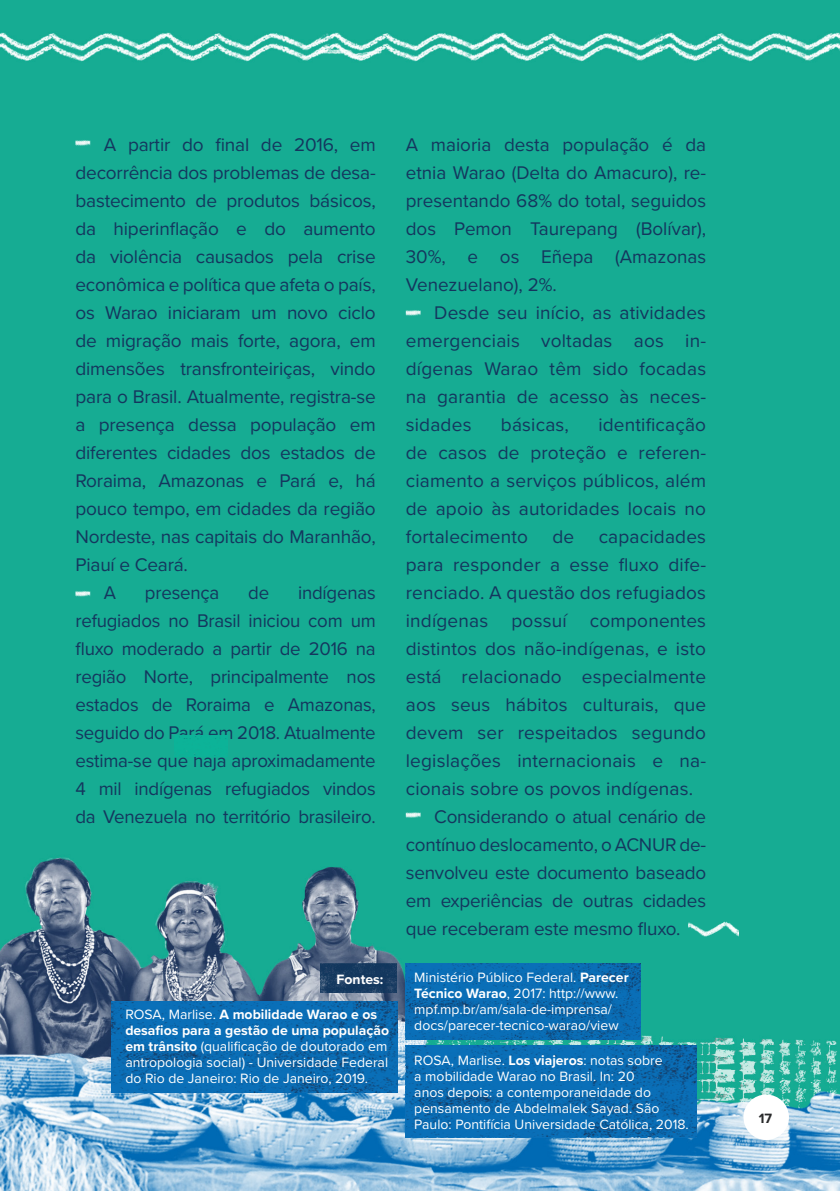
<style>
.page{position:relative;width:840px;height:1191px;background:#fff}
.page>*{position:absolute;margin:0;border:0;box-sizing:border-box;transform-origin:0 0}
.Parágrafo_Colunas{font:19px/28px "Proxima Nova";letter-spacing:-.01em;color:#14365e;text-align:justify}
.Parágrafo_Coluna_2{font:19px/28px "Proxima Nova";letter-spacing:.01em;color:#14365e;text-align:justify}
.Sumário{font:14px/16px "Proxima Nova";color:#fff}
.Sumário-2{font:700 14px "Proxima Nova";color:#fff}
.t1{font:700 14px "Proxima Nova";color:#292a2b}
.s1{font-weight:700}
</style>
<div class="page">
<img style="left:0;top:0;width:839px;height:1191px">
<img style="left:111px;top:1001px;width:286px;height:91px">
<img style="left:406px;top:1045px;width:289px;height:92px">
<img style="left:405px;top:963px;width:234px;height:76px">
<img style="left:320px;top:963px;width:76px;height:29px">
<img style="left:687px;top:920px;width:51px;height:17px">
<img style="left:75px;top:136px;width:15px;height:17px">
<img style="left:75px;top:587px;width:15px;height:17px">
<img style="left:405px;top:306px;width:15px;height:17px">
<img style="left:405px;top:808px;width:15px;height:17px">
<img style="left:174px;top:735px;width:53px;height:21px">
<div style="left:743px;top:1094px;width:45px;height:46px;background:#fff;border-radius:50%"></div>
<p class="Parágrafo_Colunas" style="left:75px;top:130px;width:302px;text-indent:28px">A partir do final de 2016, em decorrência dos problemas de desa&shy;bastecimento de produtos básicos, da hiperinflação e do aumento da violência causados pela crise econômica e política que afeta o país, os Warao iniciaram um novo ciclo de migração mais forte, agora, em dimensões transfronteiriças, vindo para o Brasil. Atualmente, registra-se a presença dessa população em diferentes cidades dos estados de Roraima, Amazonas e Pará e, há pouco tempo, em cidades da região Nordeste, nas capitais do Maranhão, Piauí e Ceará.</p>
<p class="Parágrafo_Colunas" style="left:104px;top:578px;width:14px">A</p>
<p class="Parágrafo_Colunas" style="left:145px;top:578px;width:76px">presença</p>
<p class="Parágrafo_Colunas" style="left:248px;top:578px;width:22px">de</p>
<p class="Parágrafo_Colunas" style="left:75px;top:578px;width:302px;text-indent:222px">indígenas refugiados no Brasil iniciou com um fluxo moderado a partir de 2016 na região Norte, principalmente nos estados de Roraima e Amazonas, seguido do Pará em 2018. Atualmente estima-se que haja aproximadamente 4 mil indígenas refugiados vindos da Venezuela no território brasileiro.</p>
<p class="Sumário-2" style="left:336px;top:968px;width:48px">Fontes:</p>
<p class="Sumário" style="left:125px;top:1006px;width:265px">ROSA, Marlise. <span class="s1">A mobilidade Warao e os desafios para a gestão de uma população em trânsito</span> (qualificação de doutorado em antropologia social) - Universidade Federal do Rio de Janeiro: Rio de Janeiro, 2019.</p>
<p class="Parágrafo_Colunas" style="left:405px;top:130px;width:302px">A maioria desta população é da etnia Warao (Delta do Amacuro), re&shy;presentando 68% do total, seguidos dos Pemon Taurepang (Bolívar), 30%, e os Eñepa (Amazonas Venezuelano), 2%.</p>
<p class="Parágrafo_Coluna_2" style="left:405px;top:298px;width:302px;text-indent:28px">Desde seu início, as atividades emergenciais voltadas aos in&shy;dígenas Warao têm sido focadas na garantia de acesso às neces&shy;sidades</p>
<p class="Parágrafo_Coluna_2" style="left:500px;top:410px;width:70px">básicas,</p>
<p class="Parágrafo_Coluna_2" style="left:405px;top:410px;width:302px;text-indent:192px">identificação de casos de proteção e referen&shy;ciamento a serviços públicos, além de apoio às autoridades locais no fortalecimento</p>
<p class="Parágrafo_Coluna_2" style="left:405px;top:522px;width:302px;text-indent:193px">capacidades para responder a esse fluxo dife&shy;renciado. A questão dos refugiados indígenas possuí componentes distintos dos não-indígenas, e isto está relacionado especialmente aos seus hábitos culturais, que devem ser respeitados segundo legislações internacionais e na&shy;cionais sobre os povos indígenas.</p>
<p class="Parágrafo_Colunas" style="left:405px;top:802px;width:302px;text-indent:28px">Considerando o atual cenário de contínuo deslocamento, o ACNUR de&shy;senvolveu este documento baseado em experiências de outras cidades que receberam este mesmo fluxo.</p>
<p class="Parágrafo_Coluna_2" style="left:552px;top:522px;width:23px">de</p>
<p class="Sumário" style="left:414px;top:968px;width:216px">Ministério Público Federal. <span class="s1">Parecer Técnico Warao</span>, 2017: http://www. mpf.mp.br/am/sala-de-imprensa/ docs/parecer-tecnico-warao/view</p>
<p class="Sumário" style="left:414px;top:1051px;width:276px">ROSA, Marlise. <span class="s1">Los viajeros</span>: notas sobre<br>a mobilidade Warao no Brasil. In: 20<br>anos depois: a contemporaneidade do pensamento de Abdelmalek Sayad. São Paulo: Pontifícia Universidade Católica, 2018.</p>
<p class="t1" style="left:758px;top:1107px;width:15px">17</p>
</div>
